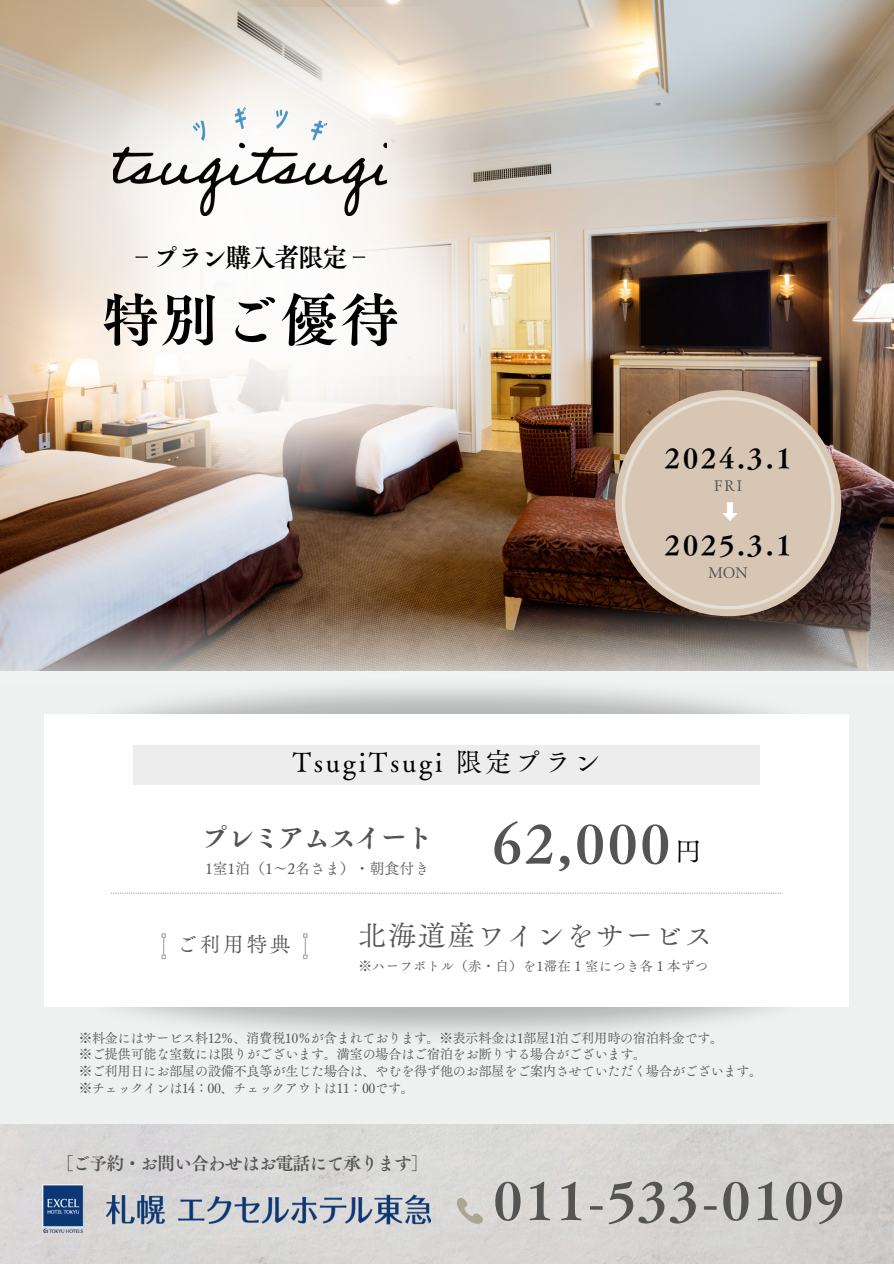
<style>
.page{position:relative;width:894px;height:1264px;background:#fff}
.page>*{position:absolute;margin:0;border:0;box-sizing:border-box;transform-origin:0 0}
.t1{font:58.2px "Canva Tsuku A Old Min Pr 6 N B";letter-spacing:.03em;color:#000}
.t2{font:52.5px "Canva Tsuku A Old Min Pr 6 N B";color:#545454}
.t3{font:51.45px "Canva Tsuku A Old Min Pr 6 N B";letter-spacing:.05em;color:#545454}
.t4{font:28.5px "Canva Tsuku A Old Min Pr 6 N R";letter-spacing:.04em;color:#545454}
.t5{font:28.5px "Canva Tsuku A Old Min Pr 6 N B";letter-spacing:-.1em;color:#545454}
.t6{font:27px "Canva Tsuku A Old Min Pr 6 N B";letter-spacing:.11em;color:#000}
.t7{font:27px "Canva Tsuku A Old Min Pr 6 N R";letter-spacing:.1em;color:#000}
.t8{font:26.7px "Canva Tsuku A Old Min Pr 6 N R";color:#000}
.t9{font:25.95px "Canva Tsuku A Old Min Pr 6 N B";letter-spacing:-.065em;color:#000}
.t10{font:21px "Canva Tsuku A Old Min Pr 6 N R";color:#545454}
.t11{font:21px "Canva Tsuku A Old Min Pr 6 N B";color:#fff}
.t12{font:18px "Canva Tsuku A Old Min Pr 6 N B";letter-spacing:-.06em;color:#545454}
.t13{font:15px "Canva Tsuku A Old Min Pr 6 N R";letter-spacing:-.01em;color:#545454}
.t14{font:13.5px "Canva Tsuku A Old Min Pr 6 N R";letter-spacing:-.045em;color:#545454}
.t15{font:13.5px "Canva Tsuku A Old Min Pr 6 N R";letter-spacing:.015em;color:#545454}
</style>
<div class="page">
<div style="left:0;top:0;width:893px;height:1263px;background:#eff0f0"></div>
<img style="left:0;top:1124px;width:893px;height:139px">
<img style="left:0;top:0;width:893px;height:605px">
<img style="left:0;top:16px;width:102px;height:515px">
<img style="left:94px;top:18px;width:391px;height:516px">
<svg style="left:0;top:605px;width:893px;height:66px"></svg>
<img style="left:44px;top:930px;width:805px;height:104px">
<img style="left:27px;top:638px;width:838px;height:152px">
<div style="left:44px;top:714px;width:804px;height:292px;background:#fff"></div>
<svg style="left:111px;top:892px;width:670px;height:1px"></svg>
<svg style="left:161px;top:933px;width:5px;height:26px"></svg>
<svg style="left:303px;top:933px;width:4px;height:26px"></svg>
<div style="left:133px;top:745px;width:627px;height:39px;background:#ededed"></div>
<div style="left:615px;top:390px;width:226px;height:226px;background:#d7c6b3;border-radius:50%"></div>
<svg style="left:621px;top:397px;width:213px;height:212px"></svg>
<img style="left:42px;top:1184px;width:388px;height:47px">
<svg style="left:450px;top:1197px;width:33px;height:32px"></svg>
<img style="left:102px;top:0;width:390px;height:516px">
<img style="left:177px;top:7px;width:344px;height:368px">
<img style="left:114px;top:107px;width:272px;height:108px">
<p class="t9" style="left:129px;top:244px;width:245px">‐プラン購入者限定‐</p>
<p class="t1" style="left:101px;top:290px;width:299px">特別ご優待</p>
<p class="t6" style="left:664px;top:444px;width:128px">2024.3.1</p>
<h4 class="t13" style="left:714px;top:478px;width:29px">FRI</h4>
<p class="t11" style="left:740px;top:500px;width:22px;rotate:90deg">➡</p>
<p class="t6" style="left:664px;top:531px;width:128px">2025.3.1</p>
<p class="t13" style="left:708px;top:564px;width:41px">MON</p>
<p class="t7" style="left:292px;top:748px;width:310px">TsugiTsugi 限定プラン</p>
<h6 class="t5" style="left:200px;top:823px;width:235px">プレミアムスイート</h6>
<h2 class="t13" style="left:205px;top:861px;width:226px">1室1泊（1～2名さま）・朝食付き</h2>
<p class="t2" style="left:492px;top:816px;width:179px">62,000</p>
<p class="t8" style="left:674px;top:837px;width:28px">円</p>
<p class="t10" style="left:176px;top:933px;width:116px">ご利用特典</p>
<p class="t4" style="left:358px;top:920px;width:356px">北海道産ワインをサービス</p>
<h4 class="t15" style="left:358px;top:959px;width:351px">※ハーフボトル（赤・白）を1滞在１室につき各１本ずつ</h4>
<p class="t14" style="left:79px;top:1030px;width:646px">※料金にはサービス料12％、消費税10％が含まれております。※表示料金は1部屋1泊ご利用時の宿泊料金です。</p>
<p class="t14" style="left:79px;top:1047px;width:569px">※ご提供可能な室数には限りがございます。満室の場合はご宿泊をお断りする場合がございます。</p>
<h5 class="t14" style="left:79px;top:1064px;width:685px">※ご利用日にお部屋の設備不良等が生じた場合は、やむを得ず他のお部屋をご案内させていただく場合がございます。</h5>
<p class="t14" style="left:79px;top:1081px;width:337px">※チェックインは14：00、チェックアウトは11：00です。</p>
<p class="t12" style="left:56px;top:1153px;width:374px">［ご予約・お問い合わせはお電話にて承ります］</p>
<h4 class="t3" style="left:493px;top:1173px;width:352px">011-533-0109</h4>
</div>
